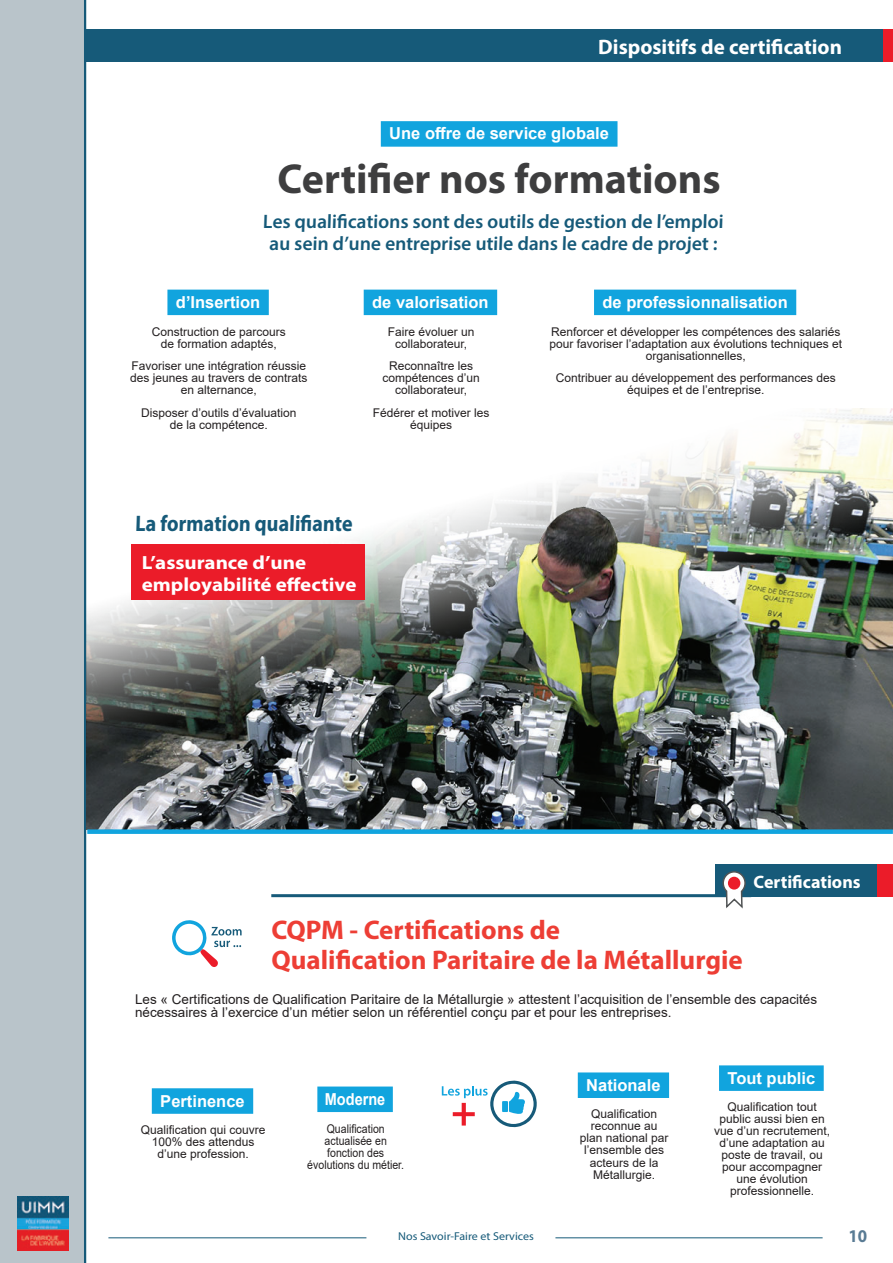
<style>
.page{position:relative;width:893px;height:1263px;background:#fff}
.page>*{position:absolute;margin:0;border:0;box-sizing:border-box;transform-origin:0 0}
.t1{font:700 42px "Myriad Pro";color:#3e3e3f}
.t2{font:700 27px/30px "Myriad Pro";color:#ed3e35}
.t3{font:700 22.5px "Myriad Pro";color:#165a79;scale:.9 1}
.t4{font:700 21px "Myriad Pro";color:#fff}
.t5{font:600 19.5px/22.5px "Myriad Pro";color:#165a79;text-align:center}
.t6{font:700 19.05px/22.5px "Myriad Pro";color:#fff;scale:1.1 1}
.t7{font:700 18px "Myriad Pro";color:#fff}
.t8{font:700 18px "Myriad Pro";color:#597b94;scale:.94 1}
.t9{font:700 16.5px "Arial";color:#fff}
.t10{font:700 16.5px "Arial";color:#fff;scale:.88 1}
.t11{font:13.5px/13.5px "Arial";color:#231f20}
.t12{font:12px/12px "Arial";color:#231f20;text-align:center}
.t13{font:12px/12px "Arial";color:#231f20;text-align:center;scale:.88 1}
.t14{font:11.4px "Myriad Pro";color:#165a79;scale:1.05 1}
</style>
<div class="page">
<hr style="left:892px;top:0;width:1px;height:1263px;background:#b9c4ca">
<div style="left:0;top:0;width:85px;height:1263px;background:#b9c4ca"></div>
<img style="left:18px;top:1196px;width:50px;height:54px">
<hr style="left:108px;top:1237px;width:258px;height:1px;background:#165a79">
<hr style="left:555px;top:1237px;width:268px;height:1px;background:#165a79">
<hr style="left:84px;top:0;width:2px;height:1263px;background:#165a79">
<div style="left:381px;top:121px;width:236px;height:26px;background:#11a4de"></div>
<div style="left:364px;top:290px;width:133px;height:25px;background:#11a4de"></div>
<div style="left:594px;top:290px;width:202px;height:25px;background:#11a4de"></div>
<div style="left:167px;top:290px;width:102px;height:25px;background:#11a4de"></div>
<div style="left:84px;top:30px;width:809px;height:32px;background:#165a79"></div>
<div style="left:883px;top:30px;width:10px;height:32px;background:#eb1c29"></div>
<div style="left:317px;top:1086px;width:76px;height:26px;background:#11a4de"></div>
<div style="left:578px;top:1072px;width:91px;height:26px;background:#11a4de"></div>
<div style="left:719px;top:1065px;width:105px;height:26px;background:#11a4de"></div>
<div style="left:152px;top:1088px;width:101px;height:26px;background:#11a4de"></div>
<svg style="left:442px;top:1080px;width:95px;height:47px"></svg>
<svg style="left:172px;top:920px;width:70px;height:47px"></svg>
<div style="left:715px;top:865px;width:171px;height:32px;background:#165a79"></div>
<hr style="left:271px;top:894px;width:480px;height:3px;background:#165a79">
<svg style="left:722px;top:871px;width:25px;height:38px"></svg>
<div style="left:728px;top:877px;width:12px;height:12px;background:#eb1c29;border-radius:50%"></div>
<div style="left:877px;top:865px;width:16px;height:32px;background:#eb1c29"></div>
<img style="left:86px;top:409px;width:807px;height:420px">
<div style="left:87px;top:829px;width:806px;height:5px;background:#11a4de"></div>
<div style="left:132px;top:544px;width:233px;height:56px;background:#eb1c29"></div>
<h3 class="t4" style="left:598px;top:33px;width:245px">Dispositifs de certification</h3>
<h3 class="t9" style="left:389px;top:122px;width:221px">Une offre de service globale</h3>
<h1 class="t1" style="left:278px;top:151px;width:445px">Certifier nos formations</h1>
<h3 class="t5" style="left:263px;top:210px;width:463px">Les qualifications sont des outils de gestion de l’emploi au sein d’une entreprise utile dans le cadre de projet :</h3>
<h3 class="t9" style="left:176px;top:290px;width:86px">d’Insertion</h3>
<p class="t12" style="left:152px;top:325px;width:136px">Construction de parcours de formation adaptés,</p>
<p class="t12" style="left:130px;top:360px;width:179px">Favoriser une intégration réussie des jeunes au travers de contrats en alternance,</p>
<p class="t12" style="left:141px;top:407px;width:157px">Disposer d’outils d’évaluation de la compétence.</p>
<h3 class="t9" style="left:372px;top:290px;width:118px">de valorisation</h3>
<p class="t12" style="left:388px;top:325px;width:88px">Faire évoluer un collaborateur,</p>
<p class="t12" style="left:382px;top:360px;width:99px">Reconnaître les compétences d’un collaborateur,</p>
<p class="t12" style="left:373px;top:407px;width:118px">Fédérer et motiver les équipes</p>
<h3 class="t3" style="left:135px;top:509px;width:244px">La formation qualifiante</h3>
<h3 class="t6" style="left:142px;top:550px;width:197px">L’assurance d’une employabilité effective</h3>
<h3 class="t9" style="left:602px;top:290px;width:187px">de professionnalisation</h3>
<p class="t12" style="left:549px;top:325px;width:294px">Renforcer et développer les compétences des salariés pour favoriser l’adaptation aux évolutions techniques et organisationnelles,</p>
<p class="t12" style="left:556px;top:372px;width:282px">Contribuer au développement des performances des équipes et de l’entreprise.</p>
<h3 class="t7" style="left:754px;top:870px;width:109px">Certifications</h3>
<h2 class="t2" style="left:271px;top:914px;width:473px">CQPM - Certifications de<br>Qualification Paritaire de la Métallurgie</h2>
<p class="t11" style="left:135px;top:992px;width:684px">Les « Certifications de Qualification Paritaire de la Métallurgie » attestent l’acquisition de l’ensemble des capacités nécessaires à l’exercice d’un métier selon un référentiel conçu par et pour les entreprises.</p>
<h3 class="t9" style="left:160px;top:1089px;width:86px">Pertinence</h3>
<p class="t12" style="left:141px;top:1124px;width:126px">Qualification qui couvre<br>100% des attendus d’une profession.</p>
<h3 class="t10" style="left:325px;top:1087px;width:70px">Moderne</h3>
<p class="t13" style="left:307px;top:1122px;width:112px">Qualification actualisée en fonction des évolutions du métier.</p>
<h3 class="t9" style="left:586px;top:1073px;width:76px">Nationale</h3>
<p class="t12" style="left:580px;top:1108px;width:90px">Qualification reconnue au plan national par l’ensemble des acteurs de la<br>Métallurgie.</p>
<h3 class="t9" style="left:727px;top:1066px;width:89px">Tout public</h3>
<p class="t12" style="left:714px;top:1101px;width:118px">Qualification tout public aussi bien en vue d’un recrutement, d’une adaptation au poste de travail, ou pour accompagner une évolution professionnelle.</p>
<p class="t14" style="left:398px;top:1229px;width:131px">Nos Savoir-Faire et Services</p>
<h3 class="t8" style="left:848px;top:1224px;width:21px">10</h3>
</div>
